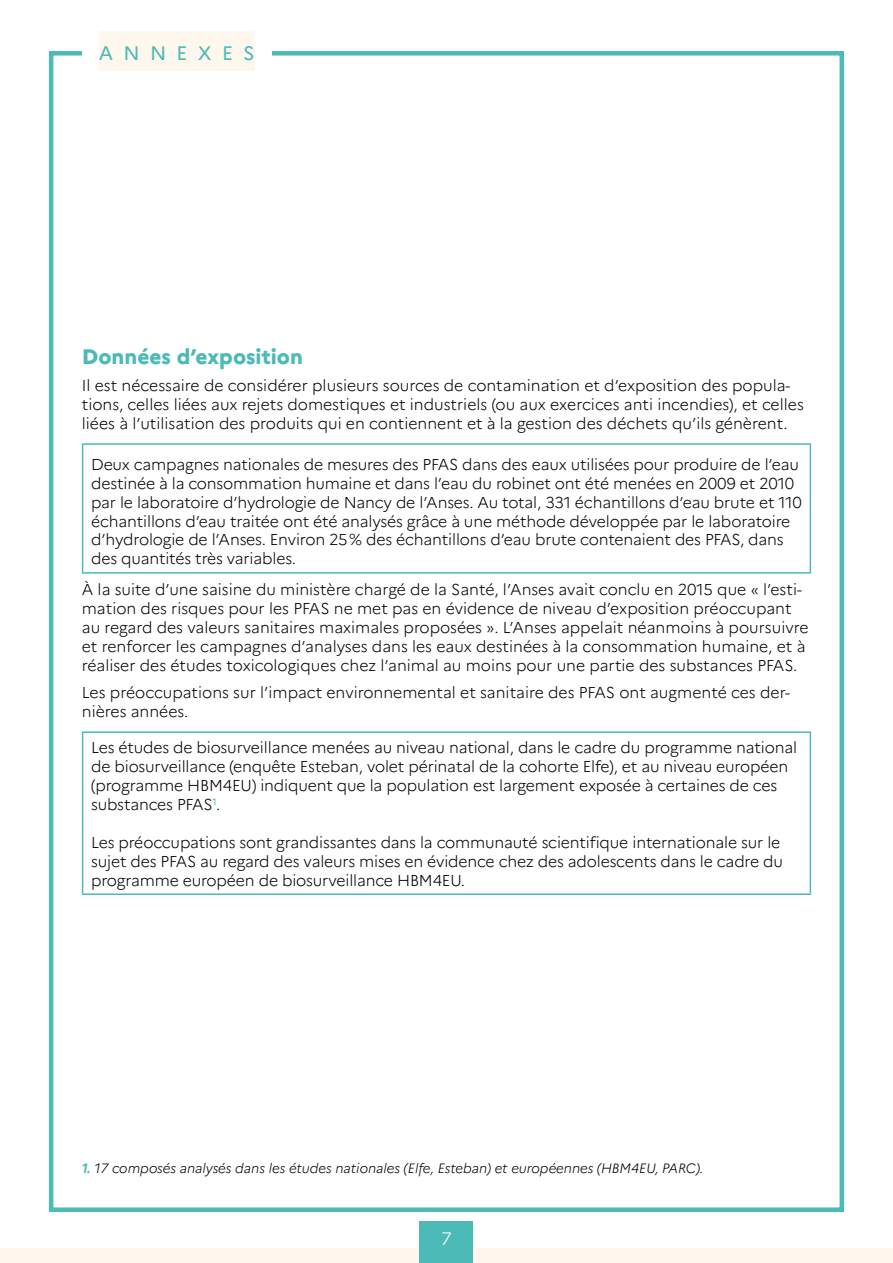
<style>
.page{position:relative;width:893px;height:1263px;background:#fff}
.page>*{position:absolute;margin:0;border:0;box-sizing:border-box;transform-origin:0 0}
.t1{font:800 21px "Marianne";color:#4cbab6}
.t2{font:19.5px "Marianne";letter-spacing:.525em;color:#4cbab6}
.t3{font:300 18px "Marianne";color:#fff}
.t4{font:300 15.75px/18.9px "Marianne";letter-spacing:-.01em;color:#000}
.t5{font:italic 300 13.5px "Marianne";color:#000}
.s1{font-weight:700;color:#4cbab6}
</style>
<div class="page">
<div style="left:0;top:1248px;width:893px;height:15px;background:#fdf7ed"></div>
<div style="left:420px;top:1221px;width:53px;height:42px;background:#4cbab6"></div>
<hr style="left:82px;top:443px;width:729px;height:2px;background:#4cbab6">
<hr style="left:82px;top:445px;width:1px;height:127px;background:#4cbab6">
<hr style="left:810px;top:445px;width:1px;height:127px;background:#4cbab6">
<hr style="left:82px;top:572px;width:729px;height:2px;background:#4cbab6">
<hr style="left:82px;top:731px;width:729px;height:2px;background:#4cbab6">
<hr style="left:82px;top:733px;width:1px;height:160px;background:#4cbab6">
<hr style="left:810px;top:733px;width:1px;height:160px;background:#4cbab6">
<hr style="left:82px;top:893px;width:729px;height:2px;background:#4cbab6">
<div style="left:49px;top:51px;width:795px;height:1161px;border:4px solid #4cbab6"></div>
<div style="left:82px;top:29px;width:190px;height:48px;background:#fff"></div>
<div style="left:99px;top:31px;width:156px;height:40px;background:#fdf7ed"></div>
<p class="t2" style="left:99px;top:42px;width:157px">ANNEXES</p>
<h1 class="t1" style="left:82px;top:343px;width:223px">Données d’exposition</h1>
<p class="t4" style="left:82px;top:376px;width:724px">Il est nécessaire de considérer plusieurs sources de contamination et d’exposition des popula&shy;tions, celles liées aux rejets domestiques et industriels (ou aux exercices anti incendies), et celles liées à l’utilisation des produits qui en contiennent et à la gestion des déchets qu’ils génèrent.</p>
<p class="t4" style="left:91px;top:455px;width:712px">Deux campagnes nationales de mesures des PFAS dans des eaux utilisées pour produire de l’eau destinée à la consommation humaine et dans l’eau du robinet ont été menées en 2009 et 2010 par le laboratoire d’hydrologie de Nancy de l’Anses. Au total, 331 échantillons d’eau brute et 110 échantillons d’eau traitée ont été analysés grâce à une méthode développée par le laboratoire d’hydrologie de l’Anses. Environ 25% des échantillons d’eau brute contenaient des PFAS, dans des quantités très variables.</p>
<p class="t4" style="left:82px;top:580px;width:728px">À la suite d’une saisine du ministère chargé de la Santé, l’Anses avait conclu en 2015 que « l’esti&shy;mation des risques pour les PFAS ne met pas en évidence de niveau d’exposition préoccupant au regard des valeurs sanitaires maximales proposées ». L’Anses appelait néanmoins à poursuivre et renforcer les campagnes d’analyses dans les eaux destinées à la consommation humaine, et à réaliser des études toxicologiques chez l’animal au moins pour une partie des substances PFAS.</p>
<p class="t4" style="left:82px;top:683px;width:710px">Les préoccupations sur l’impact environnemental et sanitaire des PFAS ont augmenté ces der&shy;nières années.</p>
<p class="t4" style="left:91px;top:738px;width:707px">Les études de biosurveillance menées au niveau national, dans le cadre du programme national de biosurveillance (enquête Esteban, volet périnatal de la cohorte Elfe), et au niveau européen (programme HBM4EU) indiquent que la population est largement exposée à certaines de ces substances PFAS<sup>1</sup>.</p>
<p class="t4" style="left:91px;top:833px;width:693px">Les préoccupations sont grandissantes dans la communauté scientifique internationale sur le sujet des PFAS au regard des valeurs mises en évidence chez des adolescents dans le cadre du programme européen de biosurveillance HBM4EU.</p>
<p class="t5" style="left:82px;top:1157px;width:623px"><span class="s1">1.</span> 17 composés analysés dans les études nationales (Elfe, Esteban) et européennes (HBM4EU, PARC).</p>
<p class="t3" style="left:441px;top:1227px;width:12px">7</p>
</div>
